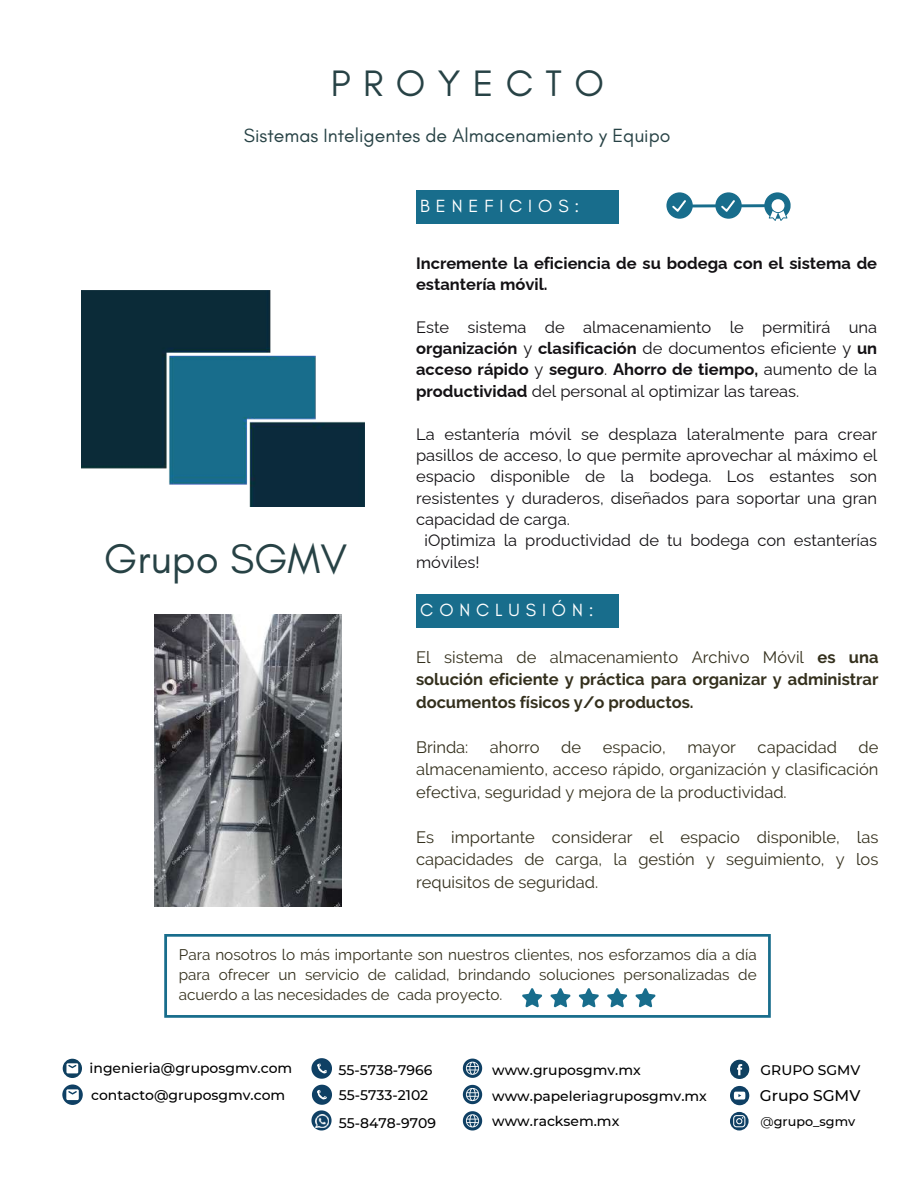
<style>
.page{position:relative;width:918px;height:1188px;background:#fff}
.page>*{position:absolute;margin:0;border:0;box-sizing:border-box;transform-origin:0 0}
.t1{font:42px "Glacial Indifference";color:#274245}
.t2{font:37.5px "Glacial Indifference";letter-spacing:.33em;color:#274245}
.t3{font:19.5px "Glacial Indifference";color:#274245}
.t4{font:18px "Glacial Indifference";letter-spacing:.33em;color:#fff}
.t5{font:16.5px/21.3px "Raleway";color:#131114;text-align:justify}
.t6{font:16.5px/22.5px "Raleway";color:#34301d;text-align:justify}
.t7{font:700 16.5px/22.5px "Raleway";color:#34301d;text-align:justify}
.t8{font:700 16.5px/21.3px "Raleway";color:#131114}
.t9{font:500 15.45px "Montserrat";color:#000}
.t10{font:15.3px/20.4px "Raleway";color:#34301d;text-align:justify}
.t11{font:500 13.95px/25.2px "Montserrat";color:#000}
.t12{font:500 12.75px "Montserrat";color:#000}
.s1{font-weight:700}
.s2{font-weight:400}
</style>
<div class="page">
<div style="left:416px;top:190px;width:202px;height:33px;background:#186d8c"></div>
<img style="left:82px;top:290px;width:282px;height:216px">
<svg style="left:164px;top:934px;width:607px;height:84px"></svg>
<svg style="left:522px;top:988px;width:20px;height:20px"></svg>
<svg style="left:550px;top:988px;width:21px;height:20px"></svg>
<svg style="left:578px;top:988px;width:21px;height:20px"></svg>
<svg style="left:607px;top:988px;width:21px;height:20px"></svg>
<svg style="left:635px;top:988px;width:21px;height:20px"></svg>
<img style="left:154px;top:614px;width:188px;height:293px">
<svg style="left:63px;top:1059px;width:19px;height:19px"></svg>
<svg style="left:62px;top:1084px;width:21px;height:21px"></svg>
<svg style="left:730px;top:1060px;width:19px;height:19px"></svg>
<svg style="left:730px;top:1086px;width:19px;height:19px"></svg>
<svg style="left:463px;top:1059px;width:19px;height:19px"></svg>
<svg style="left:463px;top:1085px;width:19px;height:19px"></svg>
<svg style="left:463px;top:1111px;width:19px;height:20px"></svg>
<svg style="left:311px;top:1058px;width:21px;height:21px"></svg>
<svg style="left:730px;top:1112px;width:18px;height:18px"></svg>
<svg style="left:311px;top:1085px;width:21px;height:46px"></svg>
<svg style="left:666px;top:192px;width:125px;height:29px"></svg>
<div style="left:416px;top:594px;width:202px;height:33px;background:#186d8c"></div>
<h2 class="t2" style="left:331px;top:61px;width:275px">PROYECTO</h2>
<p class="t3" style="left:244px;top:124px;width:428px">Sistemas Inteligentes de Almacenamiento y Equipo</p>
<h1 class="t1" style="left:104px;top:534px;width:244px">Grupo SGMV</h1>
<p class="t4" style="left:420px;top:195px;width:161px">BENEFICIOS:</p>
<p class="t8" style="left:416px;top:252px;width:463px">Incremente la eficiencia de su bodega con el sistema de estantería móvil.</p>
<p class="t5" style="left:416px;top:316px;width:463px">Este sistema de almacenamiento le permitirá una <span class="s1">organización</span> y <span class="s1">clasificación</span> de documentos eficiente y <span class="s1">un acceso rápido</span> y <span class="s1">seguro</span>. <span class="s1">Ahorro de tiempo,</span> aumento de la <span class="s1">productividad</span> del personal al optimizar las tareas.</p>
<p class="t5" style="left:416px;top:423px;width:463px">La estantería móvil se desplaza lateralmente para crear</p>
<p class="t5" style="left:416px;top:445px;width:463px">pasillos de acceso, lo que permite aprovechar al máximo el</p>
<p class="t5" style="left:416px;top:466px;width:463px">espacio disponible de la bodega. Los estantes son</p>
<p class="t5" style="left:416px;top:487px;width:463px">resistentes y duraderos, diseñados para soportar una gran</p>
<p class="t5" style="left:416px;top:509px;width:155px">capacidad de carga.</p>
<p class="t5" style="left:424px;top:530px;width:455px">¡Optimiza la productividad de tu bodega con estanterías</p>
<p class="t5" style="left:416px;top:551px;width:65px">móviles!</p>
<p class="t4" style="left:420px;top:599px;width:175px">CONCLUSIÓN:</p>
<p class="t7" style="left:416px;top:645px;width:464px"><span class="s2">El sistema de almacenamiento Archivo Móvil</span> es una solución eficiente y práctica para organizar y administrar documentos físicos y/o productos.</p>
<p class="t6" style="left:416px;top:735px;width:54px">Brinda:</p>
<p class="t6" style="left:490px;top:735px;width:51px">ahorro</p>
<p class="t6" style="left:561px;top:735px;width:21px">de</p>
<p class="t6" style="left:603px;top:735px;width:65px">espacio,</p>
<p class="t6" style="left:687px;top:735px;width:50px">mayor</p>
<p class="t6" style="left:758px;top:735px;width:81px">capacidad</p>
<p class="t6" style="left:416px;top:735px;width:464px;text-indent:442px">de almacenamiento, acceso rápido, organización y clasificación efectiva, seguridad y mejora de la productividad.</p>
<p class="t6" style="left:416px;top:825px;width:464px">Es importante considerar el espacio disponible, las capacidades de carga, la gestión y seguimiento, y los requisitos de seguridad.</p>
<p class="t10" style="left:179px;top:944px;width:579px">Para nosotros lo más importante son nuestros clientes, nos esforzamos día a día para ofrecer un servicio de calidad, brindando soluciones personalizadas de acuerdo a las necesidades de cada proyecto.</p>
<p class="t11" style="left:90px;top:1055px;width:204px;line-height:26.5px">ingenieria@gruposgmv.com contacto@gruposgmv.com</p>
<p class="t11" style="left:338px;top:1057px;width:96px">55-5738-7966</p>
<p class="t11" style="left:492px;top:1057px;width:150px">www.gruposgmv.mx</p>
<p class="t11" style="left:761px;top:1058px;width:101px">GRUPO SGMV</p>
<p class="t11" style="left:339px;top:1082px;width:91px">55-5733-2102</p>
<p class="t11" style="left:492px;top:1083px;width:216px">www.papeleriagruposgmv.mx www.racksem.mx</p>
<p class="t11" style="left:339px;top:1111px;width:99px">55-8478-9709</p>
<p class="t9" style="left:760px;top:1086px;width:102px">Grupo SGMV</p>
<p class="t12" style="left:761px;top:1114px;width:96px"><span class="s2">@</span>grupo_sgmv</p>
</div>
